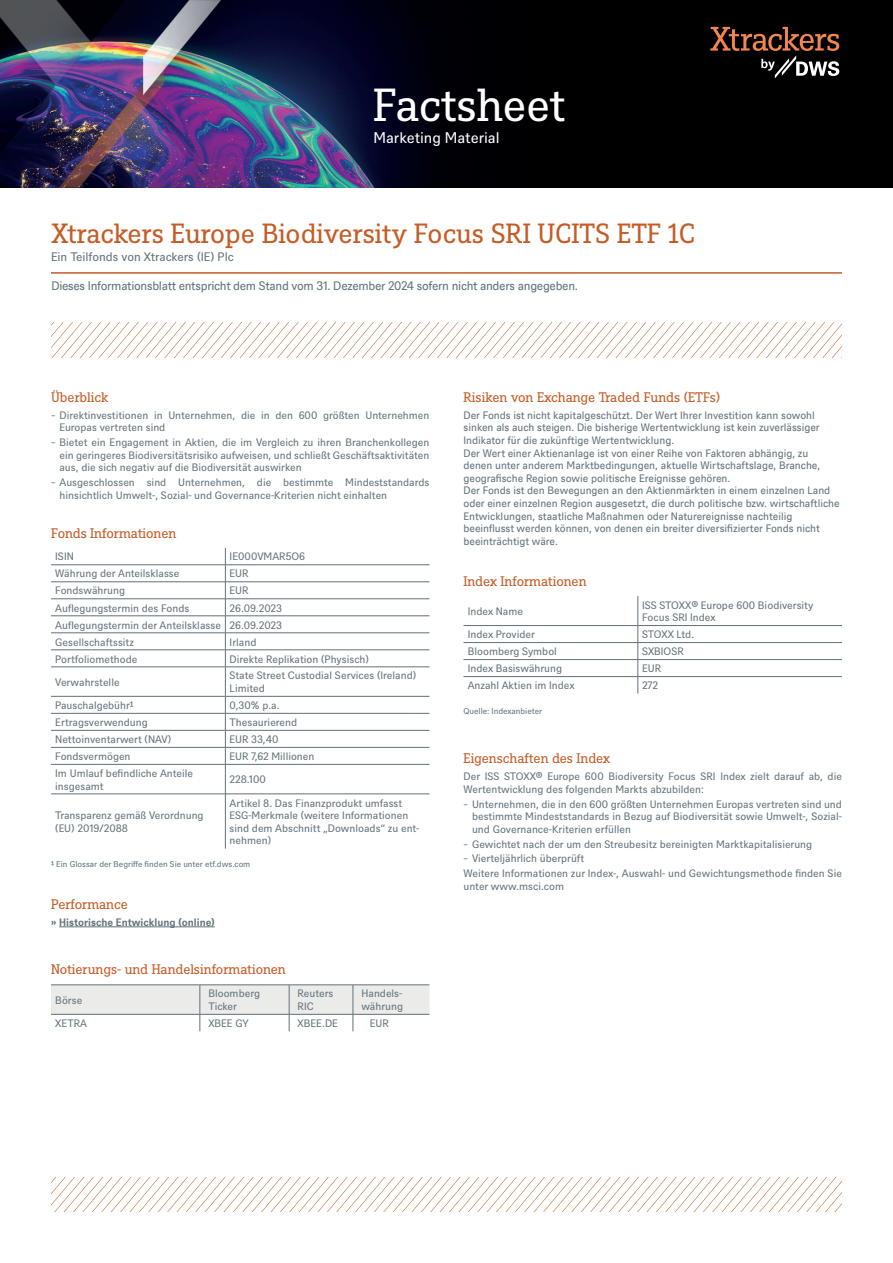
<style>
.page{position:relative;width:893px;height:1263px;background:#fff}
.page>*{position:absolute;margin:0;border:0;box-sizing:border-box;transform-origin:0 0}
.t1{font:45px "DWS Slab";letter-spacing:-.01em;color:#fff}
.t2{font:27px "DWS Slab";color:#c55c26}
.t3{font:15px "DWS Sans";color:#fff}
.t4{font:13.5px "DWS Slab";letter-spacing:-.01em;color:#c55c26}
.t5{font:12px "DWS Sans TT";letter-spacing:-.025em;color:#627179}
.t6{font:12px "DWS Sans";color:#627179}
.t7{font:10.5px/12.6px "DWS Sans";color:#627179}
.t8{font:10.5px/12.6px "DWS Sans TT";letter-spacing:-.005em;color:#627179}
.t9{font:700 10.5px "DWS Sans";color:#627179}
.t10{font:10.5px "DWS Sans";letter-spacing:-.025em;color:#627179}
.t11{font:8.25px "DWS Sans";color:#627179}
</style>
<div class="page">
<hr style="left:59px;top:926px;width:156px;height:1px;background:#627179">
<hr style="left:51px;top:564px;width:174px;height:1px;background:#627179">
<hr style="left:225px;top:564px;width:204px;height:1px;background:#627179">
<hr style="left:51px;top:581px;width:174px;height:1px;background:#627179">
<hr style="left:225px;top:581px;width:204px;height:1px;background:#627179">
<hr style="left:51px;top:598px;width:174px;height:1px;background:#627179">
<hr style="left:225px;top:598px;width:204px;height:1px;background:#627179">
<hr style="left:51px;top:615px;width:174px;height:1px;background:#627179">
<hr style="left:225px;top:615px;width:204px;height:1px;background:#627179">
<hr style="left:51px;top:632px;width:174px;height:1px;background:#627179">
<hr style="left:225px;top:632px;width:204px;height:1px;background:#627179">
<hr style="left:51px;top:649px;width:174px;height:1px;background:#627179">
<hr style="left:225px;top:649px;width:204px;height:1px;background:#627179">
<hr style="left:51px;top:667px;width:174px;height:1px;background:#627179">
<hr style="left:225px;top:667px;width:204px;height:1px;background:#627179">
<hr style="left:51px;top:696px;width:174px;height:1px;background:#627179">
<hr style="left:225px;top:696px;width:204px;height:1px;background:#627179">
<hr style="left:51px;top:713px;width:174px;height:1px;background:#627179">
<hr style="left:225px;top:713px;width:204px;height:1px;background:#627179">
<hr style="left:51px;top:730px;width:174px;height:1px;background:#627179">
<hr style="left:51px;top:747px;width:174px;height:1px;background:#627179">
<hr style="left:51px;top:764px;width:174px;height:1px;background:#627179">
<hr style="left:51px;top:794px;width:174px;height:1px;background:#627179">
<hr style="left:225px;top:794px;width:204px;height:1px;background:#627179">
<hr style="left:225px;top:730px;width:204px;height:1px;background:#627179">
<hr style="left:225px;top:747px;width:204px;height:1px;background:#627179">
<hr style="left:225px;top:764px;width:204px;height:1px;background:#627179">
<svg style="left:225px;top:548px;width:1px;height:216px"></svg>
<hr style="left:225px;top:764px;width:1px;height:30px;background:#627179">
<hr style="left:225px;top:794px;width:1px;height:54px;background:#627179">
<hr style="left:353px;top:984px;width:76px;height:1px;background:#627179">
<hr style="left:51px;top:984px;width:149px;height:1px;background:#627179">
<hr style="left:200px;top:984px;width:89px;height:1px;background:#627179">
<hr style="left:289px;top:984px;width:64px;height:1px;background:#627179">
<svg style="left:51px;top:985px;width:378px;height:46px"></svg>
<hr style="left:463px;top:625px;width:175px;height:1px;background:#627179">
<hr style="left:638px;top:625px;width:204px;height:1px;background:#627179">
<hr style="left:463px;top:642px;width:175px;height:1px;background:#627179">
<hr style="left:638px;top:642px;width:204px;height:1px;background:#627179">
<hr style="left:463px;top:659px;width:175px;height:1px;background:#627179">
<hr style="left:638px;top:659px;width:204px;height:1px;background:#627179">
<hr style="left:463px;top:676px;width:175px;height:1px;background:#627179">
<hr style="left:638px;top:676px;width:204px;height:1px;background:#627179">
<svg style="left:638px;top:596px;width:1px;height:98px"></svg>
<hr style="left:51px;top:272px;width:791px;height:2px;background:#c55c26">
<svg style="left:52px;top:322px;width:790px;height:35px"></svg>
<img style="left:0;top:0;width:893px;height:188px">
<svg style="left:710px;top:27px;width:129px;height:51px;background:#3a2921"></svg>
<svg style="left:51px;top:1177px;width:791px;height:35px"></svg>
<h1 class="t1" style="left:373px;top:74px;width:193px">Factsheet</h1>
<h3 class="t3" style="left:373px;top:127px;width:128px">Marketing Material</h3>
<h2 class="t2" style="left:51px;top:215px;width:646px">Xtrackers Europe Biodiversity Focus SRI UCITS ETF 1C</h2>
<p class="t6" style="left:51px;top:249px;width:184px">Ein Teilfonds von Xtrackers (IE) Plc</p>
<p class="t5" style="left:51px;top:278px;width:528px">Dieses Informationsblatt entspricht dem Stand vom 31. Dezember 2024 sofern nicht anders angegeben.</p>
<p class="t4" style="left:51px;top:388px;width:59px">Überblick</p>
<p class="t7" style="left:60px;top:408px;width:371px;text-indent:-9px">̵ Direktinvestitionen in Unternehmen, die in den 600 größten Unternehmen<br>Europas vertreten sind</p>
<p class="t7" style="left:60px;top:435px;width:371px;text-align:justify;text-indent:-9px">̵ Bietet ein Engagement in Aktien, die im Vergleich zu ihren Branchenkollegen ein geringeres Biodiversitätsrisiko aufweisen, und schließt Geschäftsaktivitäten aus, die sich negativ auf die Biodiversität auswirken</p>
<p class="t7" style="left:60px;top:475px;width:371px;text-indent:-9px">̵ Ausgeschlossen sind Unternehmen, die bestimmte Mindeststandards hinsichtlich Umwelt-, Sozial- und Governance-Kriterien nicht einhalten</p>
<p class="t4" style="left:51px;top:523px;width:127px">Fonds Informationen</p>
<p class="t7" style="left:55px;top:550px;width:20px">ISIN</p>
<p class="t7" style="left:230px;top:550px;width:77px">IE000VMAR5O6</p>
<p class="t7" style="left:55px;top:567px;width:126px">Währung der Anteilsklasse</p>
<p class="t7" style="left:230px;top:567px;width:20px">EUR</p>
<p class="t7" style="left:55px;top:584px;width:71px">Fondswährung</p>
<p class="t7" style="left:230px;top:584px;width:20px">EUR</p>
<p class="t7" style="left:55px;top:601px;width:136px">Auflegungstermin des Fonds</p>
<p class="t7" style="left:55px;top:599px;width:228px;line-height:17px;text-align:justify;text-indent:174px">26.09.2023<br>Auflegungstermin der Anteilsklasse 26.09.2023<br>Gesellschaftssitz</p>
<p class="t7" style="left:230px;top:635px;width:28px">Irland</p>
<p class="t7" style="left:55px;top:652px;width:84px">Portfoliomethode</p>
<p class="t7" style="left:230px;top:652px;width:141px">Direkte Replikation (Physisch)</p>
<p class="t7" style="left:55px;top:675px;width:66px">Verwahrstelle</p>
<p class="t7" style="left:230px;top:669px;width:188px">State Street Custodial Services (Ireland)<br>Limited</p>
<p class="t7" style="left:55px;top:698px;width:80px">Pauschalgebühr¹</p>
<p class="t7" style="left:230px;top:698px;width:52px">0,30% p.a.</p>
<p class="t7" style="left:55px;top:715px;width:94px">Ertragsverwendung</p>
<p class="t7" style="left:230px;top:715px;width:69px">Thesaurierend</p>
<p class="t7" style="left:55px;top:732px;width:117px">Nettoinventarwert (NAV)</p>
<p class="t7" style="left:230px;top:732px;width:50px">EUR 33,40</p>
<p class="t7" style="left:55px;top:749px;width:77px">Fondsvermögen</p>
<p class="t7" style="left:230px;top:749px;width:86px">EUR 7,62 Millionen</p>
<p class="t7" style="left:55px;top:766px;width:139px">Im Umlauf befindliche Anteile insgesamt</p>
<p class="t7" style="left:230px;top:773px;width:38px">228.100</p>
<p class="t7" style="left:55px;top:808px;width:150px">Transparenz gemäß Verordnung (EU) 2019/2088</p>
<p class="t7" style="left:230px;top:796px;width:191px">Artikel 8. Das Finanzprodukt umfasst<br>ESG-Merkmale (weitere Informationen sind dem Abschnitt „Downloads“ zu ent&shy;nehmen)</p>
<p class="t11" style="left:51px;top:858px;width:201px">¹ Ein Glossar der Begriffe finden Sie unter etf.dws.com</p>
<p class="t4" style="left:51px;top:895px;width:78px">Performance</p>
<p class="t9" style="left:51px;top:915px;width:165px">» Historische Entwicklung (online)</p>
<p class="t4" style="left:51px;top:960px;width:236px">Notierungs- und Handelsinformationen</p>
<p class="t7" style="left:55px;top:993px;width:29px">Börse</p>
<p class="t7" style="left:208px;top:987px;width:53px">Bloomberg<br>Ticker</p>
<p class="t7" style="left:298px;top:987px;width:37px">Reuters<br>RIC</p>
<p class="t7" style="left:361px;top:987px;width:43px">Handels&shy;währung</p>
<p class="t7" style="left:55px;top:1016px;width:33px">XETRA</p>
<p class="t7" style="left:208px;top:1016px;width:42px">XBEE GY</p>
<p class="t7" style="left:298px;top:1016px;width:42px">XBEE.DE</p>
<p class="t7" style="left:370px;top:1016px;width:20px">EUR</p>
<p class="t4" style="left:463px;top:388px;width:258px">Risiken von Exchange Traded Funds (ETFs)</p>
<p class="t8" style="left:463px;top:408px;width:378px">Der Fonds ist nicht kapitalgeschützt. Der Wert Ihrer Investition kann sowohl sinken als auch steigen. Die bisherige Wertentwicklung ist kein zuverlässiger Indikator für die zukünftige Wertentwicklung.<br>Der Wert einer Aktienanlage ist von einer Reihe von Faktoren abhängig, zu denen unter anderem Marktbedingungen, aktuelle Wirtschaftslage, Branche, geografische Region sowie politische Ereignisse gehören.<br>Der Fonds ist den Bewegungen an den Aktienmärkten in einem einzelnen Land oder einer einzelnen Region ausgesetzt, die durch politische bzw. wirtschaftliche Entwicklungen, staatliche Maßnahmen oder Naturereignisse nachteilig beeinflusst werden können, von denen ein breiter diversifizierter Fonds nicht beeinträchtigt wäre.</p>
<p class="t4" style="left:463px;top:572px;width:125px">Index Informationen</p>
<p class="t7" style="left:468px;top:604px;width:57px">Index Name</p>
<p class="t7" style="left:642px;top:598px;width:173px">ISS STOXX® Europe 600 Biodiversity<br>Focus SRI Index</p>
<p class="t7" style="left:468px;top:627px;width:69px">Index Provider</p>
<p class="t10" style="left:642px;top:627px;width:54px">STOXX Ltd.</p>
<p class="t7" style="left:468px;top:644px;width:91px">Bloomberg Symbol</p>
<p class="t7" style="left:642px;top:644px;width:43px">SXBIOSR</p>
<p class="t7" style="left:468px;top:661px;width:96px">Index Basiswährung</p>
<p class="t7" style="left:642px;top:661px;width:20px">EUR</p>
<p class="t7" style="left:468px;top:678px;width:108px">Anzahl Aktien im Index</p>
<p class="t7" style="left:642px;top:678px;width:18px">272</p>
<p class="t11" style="left:463px;top:706px;width:80px">Quelle: Indexanbieter</p>
<p class="t4" style="left:463px;top:749px;width:148px">Eigenschaften des Index</p>
<p class="t7" style="left:463px;top:769px;width:380px">Der ISS STOXX® Europe 600 Biodiversity Focus SRI Index zielt darauf ab, die<br>Wertentwicklung des folgenden Markts abzubilden:</p>
<p class="t7" style="left:472px;top:797px;width:371px;text-align:justify;text-indent:-9px">̵ Unternehmen, die in den 600 größten Unternehmen Europas vertreten sind und bestimmte Mindeststandards in Bezug auf Biodiversität sowie Umwelt-, Sozial&shy;und Governance-Kriterien erfüllen</p>
<p class="t7" style="left:463px;top:836px;width:380px;line-height:14.7px">̵ Gewichtet nach der um den Streubesitz bereinigten Marktkapitalisierung<br>̵ Vierteljährlich überprüft<br>Weitere Informationen zur Index-, Auswahl- und Gewichtungsmethode finden Sie</p>
<p class="t7" style="left:463px;top:879px;width:102px">unter www.msci.com</p>
</div>
